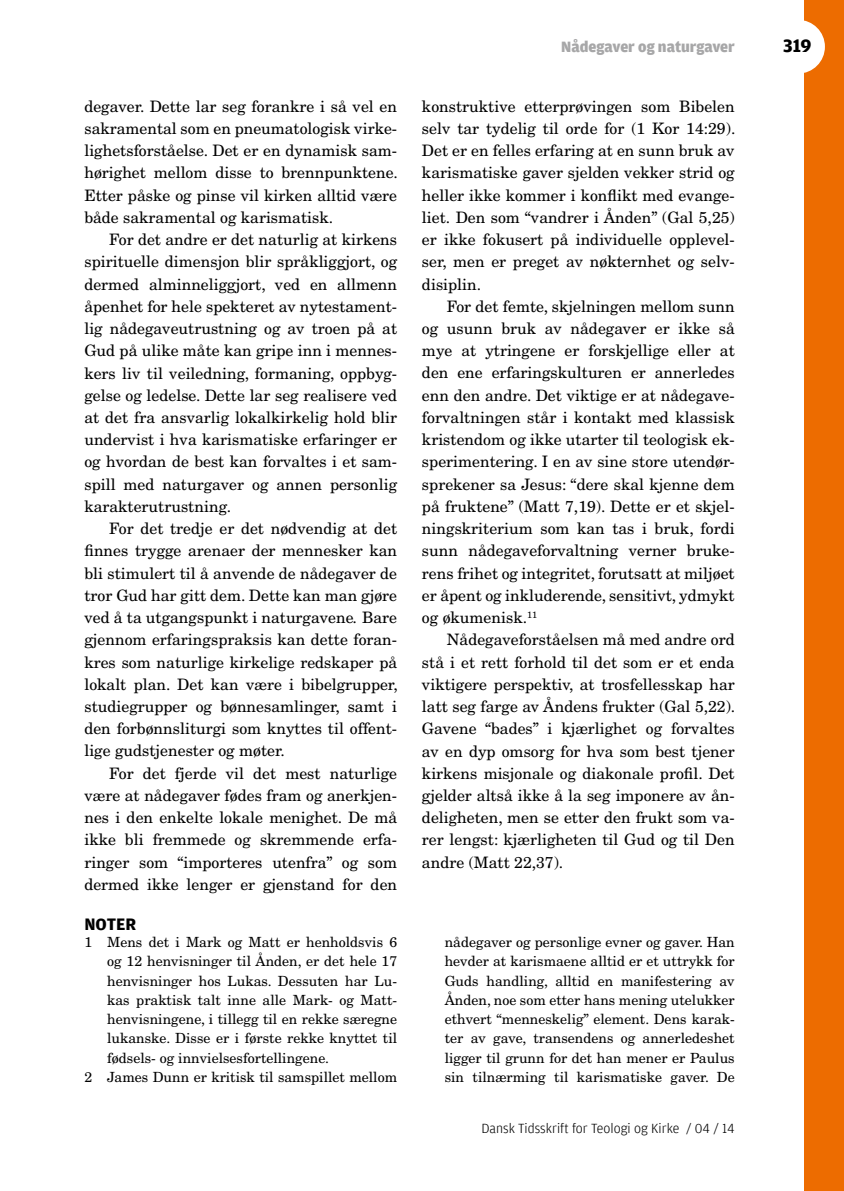
<style>
.page{position:relative;width:844px;height:1191px;background:#fff}
.page>*{position:absolute;margin:0;border:0;box-sizing:border-box;transform-origin:0 0}
.t1{font:700 19.25px "Amplitude";color:#000}
.t2{font:700 17.5px "Amplitude";color:#000}
.t3{font:15.75px/22.2px "New Century Schlbk";color:#000;text-align:justify}
.t4{font:900 15.75px "Amplitude";color:#a7a7a8}
.t5{font:14px/19.2px "New Century Schlbk";color:#000;text-align:justify}
.t6{font:300 14px "Amplitude";color:#000}
.s1{font-style:italic}
</style>
<div class="page">
<div style="left:804px;top:0;width:39px;height:1191px;background:#ed6c00"></div>
<div style="left:771px;top:20px;width:53px;height:54px;background:#fff;border-radius:50%"></div>
<p class="t3" style="left:84px;top:95px;width:315px">degaver. Dette lar seg forankre i så vel en sakramental som en pneumatologisk virke&shy;lighetsforståelse. Det er en dynamisk sam&shy;hørighet mellom disse to brennpunktene.<br>Etter påske og pinse vil kirken alltid være både sakramental og karismatisk.</p>
<p class="t3" style="left:84px;top:228px;width:314px;text-indent:25px">For det andre er det naturlig at kirkens spirituelle dimensjon blir språkliggjort, og dermed alminneliggjort, ved en allmenn åpenhet for hele spekteret av nytestament&shy;lig nådegaveutrustning og av troen på at Gud på ulike måte kan gripe inn i mennes&shy;kers liv til veiledning, formaning, oppbyg&shy;gelse og ledelse. Dette lar seg realisere ved at det fra ansvarlig lokalkirkelig hold blir undervist i hva karismatiske erfaringer er og hvordan de best kan forvaltes i et sam&shy;spill med naturgaver og annen personlig karakterutrustning.</p>
<p class="t3" style="left:84px;top:517px;width:315px;text-indent:25px">For det tredje er det nødvendig at det finnes trygge arenaer der mennesker kan bli stimulert til å anvende de nådegaver de tror Gud har gitt dem. Dette kan man gjøre ved å ta utgangspunkt i naturgavene<span class="s1">.</span> Bare gjennom erfaringspraksis kan dette foran&shy;kres som naturlige kirkelige redskaper på lokalt plan. Det kan være i bibelgrupper, studiegrupper og bønnesamlinger, samt i den forbønnsliturgi som knyttes til offent&shy;lige gudstjenester og møter.</p>
<p class="t3" style="left:84px;top:762px;width:314px;text-indent:25px">For det fjerde vil det mest naturlige være at nådegaver fødes fram og anerkjen&shy;nes i den enkelte lokale menighet. De må ikke bli fremmede og skremmende erfa&shy;ringer som “importeres utenfra” og som dermed ikke lenger er gjenstand for den</p>
<p class="t2" style="left:84px;top:914px;width:53px">NOTER</p>
<p class="t5" style="left:84px;top:932px;width:314px">1 Mens det i Mark og Matt er henholdsvis 6</p>
<p class="t5" style="left:107px;top:951px;width:291px">og 12 henvisninger til Ånden, er det hele 17</p>
<p class="t5" style="left:107px;top:971px;width:291px">henvisninger hos Lukas. Dessuten har Lu-</p>
<p class="t5" style="left:107px;top:990px;width:291px">kas praktisk talt inne alle Mark- og Matt-</p>
<p class="t5" style="left:107px;top:1009px;width:291px">henvisningene, i tillegg til en rekke særegne</p>
<p class="t5" style="left:107px;top:1028px;width:291px">lukanske. Disse er i første rekke knyttet til</p>
<p class="t5" style="left:107px;top:1048px;width:223px">fødsels- og innvielsesfortellingene.</p>
<p class="t5" style="left:84px;top:1067px;width:314px">2 James Dunn er kritisk til samspillet mellom</p>
<p class="t4" style="left:561px;top:38px;width:175px">Nådegaver og naturgaver</p>
<p class="t3" style="left:422px;top:95px;width:315px">konstruktive etterprøvingen som Bibelen selv tar tydelig til orde for (1 Kor 14:29).<br>Det er en felles erfaring at en sunn bruk av karismatiske gaver sjelden vekker strid og heller ikke kommer i konflikt med evange&shy;liet. Den som “vandrer i Ånden” (Gal 5,25) er ikke fokusert på individuelle opplevel&shy;ser, men er preget av nøkternhet og selv&shy;disiplin.</p>
<p class="t3" style="left:422px;top:295px;width:314px;text-indent:25px">For det femte, skjelningen mellom sunn og usunn bruk av nådegaver er ikke så mye at ytringene er forskjellige eller at den ene erfaringskulturen er annerledes enn den andre. Det viktige er at nådegave&shy;forvaltningen står i kontakt med klassisk kristendom og ikke utarter til teologisk ek&shy;sperimentering. I en av sine store utendør&shy;sprekener sa Jesus: “dere skal kjenne dem på fruktene” (Matt 7,19). Dette er et skjel&shy;ningskriterium som kan tas i bruk, fordi sunn nådegaveforvaltning verner bruke&shy;rens frihet og integritet, forutsatt at miljøet er åpent og inkluderende, sensitivt, ydmykt og økumenisk.<sup>11</sup></p>
<p class="t3" style="left:422px;top:628px;width:315px;text-indent:25px">Nådegaveforståelsen må med andre ord stå i et rett forhold til det som er et enda viktigere perspektiv, at trosfellesskap har latt seg farge av Åndens frukter (Gal 5,22).<br>Gavene “bades” i kjærlighet og forvaltes av en dyp omsorg for hva som best tjener kirkens misjonale og diakonale profil. Det gjelder altså ikke å la seg imponere av ån&shy;deligheten, men se etter den frukt som va&shy;rer lengst: kjærligheten til Gud og til Den andre (Matt 22,37).</p>
<p class="t5" style="left:444px;top:932px;width:291px">nådegaver og personlige evner og gaver. Han hevder at karismaene alltid er et uttrykk for Guds handling, alltid en manifestering av Ånden, noe som etter hans mening utelukker ethvert “menneskelig” element. Dens karak&shy;ter av gave, transendens og annerledeshet ligger til grunn for det han mener er Paulus sin tilnærming til karismatiske gaver. De</p>
<p class="t6" style="left:481px;top:1120px;width:255px">Dansk Tidsskrift for Teologi og Kirke / 04 / 14</p>
<p class="t1" style="left:783px;top:35px;width:30px">319</p>
</div>
